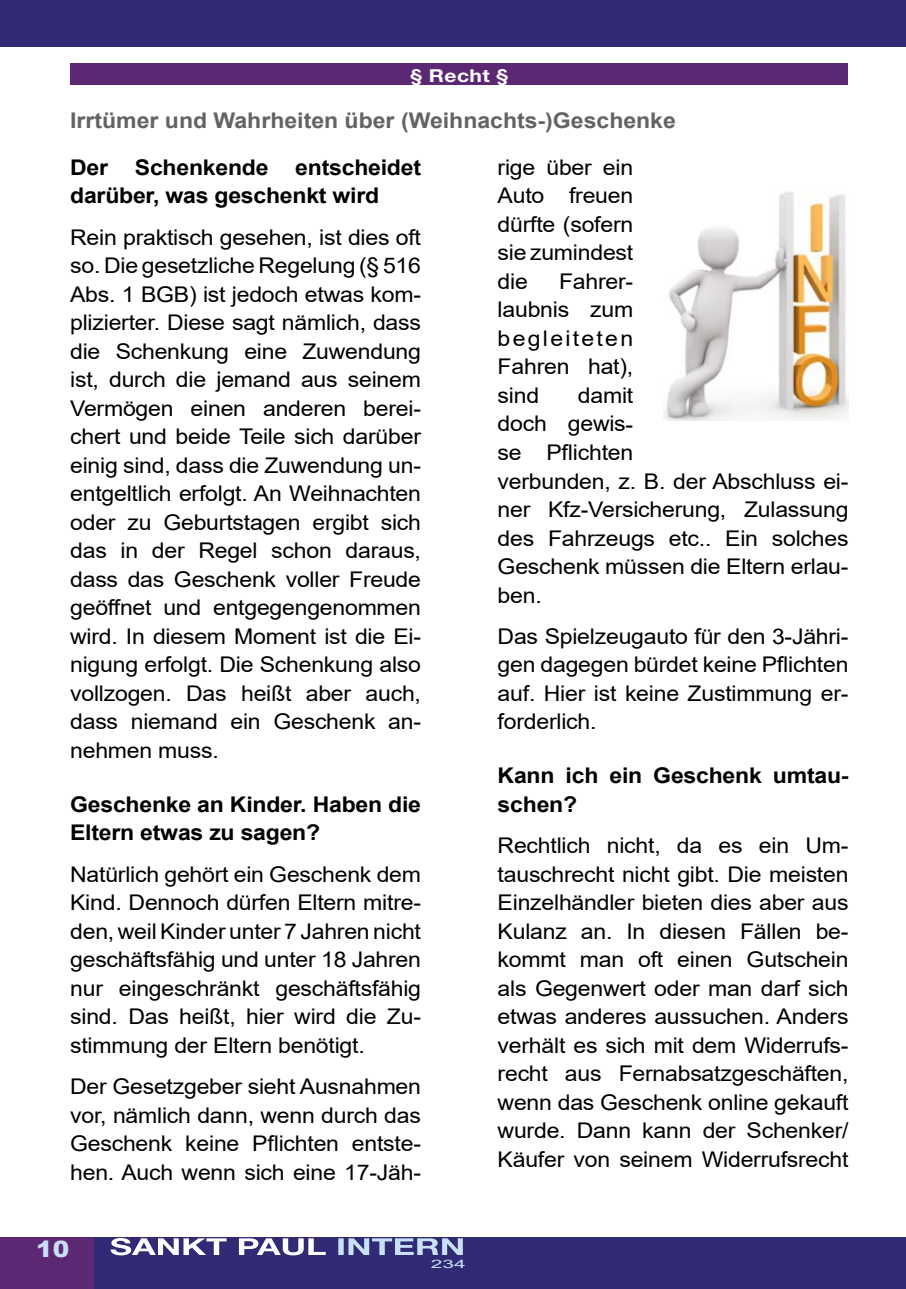
<style>
.page{position:relative;width:906px;height:1289px;background:#fff}
.page>*{position:absolute;margin:0;border:0;box-sizing:border-box;transform-origin:0 0}
.t1{font:900 22.5px "Arial";color:#c8e1f6;scale:1.1 1}
.t2{font:21.6px/28.5px "Arial";letter-spacing:-.01em;color:#000;text-align:justify;scale:1.07 1}
.t3{font:700 21.6px/28.5px "Arial";letter-spacing:-.01em;color:#000;scale:1.07 1}
.t4{font:700 21.6px "Arial";color:#646363;scale:1.07 1}
.t5{font:700 17.85px "Helvetica Neue LT Std";letter-spacing:.02em;color:#fff;scale:1.18 1}
.t6{font:11.55px "Arial";color:#c8e1f6;scale:1.82 1}
</style>
<div class="page">
<div style="left:0;top:0;width:906px;height:47px;background:#312a74"></div>
<div style="left:94px;top:1237px;width:812px;height:51px;background:#312a74"></div>
<div style="left:0;top:1237px;width:94px;height:51px;background:#5c2874"></div>
<svg style="left:338px;top:1238px;width:125px;height:16px"></svg>
<svg style="left:110px;top:1238px;width:216px;height:17px"></svg>
<div style="left:70px;top:64px;width:777px;height:21px;background:#5c2874"></div>
<img style="left:663px;top:191px;width:185px;height:229px">
<p class="t5" style="left:410px;top:64px;width:84px">§ Recht §</p>
<p class="t4" style="left:70px;top:105px;width:567px">Irrtümer und Wahrheiten über (Weihnachts-)Geschenke</p>
<p class="t3" style="left:70px;top:153px;width:329px">Der Schenkende entscheidet darüber, was geschenkt wird</p>
<p class="t2" style="left:70px;top:223px;width:329px">Rein praktisch gesehen, ist dies oft so. Die gesetzliche Regelung (§ 516<br>Abs. 1 BGB) ist jedoch etwas kom&shy;plizierter. Diese sagt nämlich, dass die Schenkung eine Zuwendung ist, durch die jemand aus seinem Vermögen einen anderen berei&shy;chert und beide Teile sich darüber einig sind, dass die Zuwendung un&shy;entgeltlich erfolgt. An Weihnachten oder zu Geburtstagen ergibt sich das in der Regel schon daraus, dass das Geschenk voller Freude geöffnet und entgegengenommen wird. In diesem Moment ist die Ei&shy;nigung erfolgt. Die Schenkung also vollzogen. Das heißt aber auch, dass niemand ein Geschenk an&shy;nehmen muss.</p>
<p class="t3" style="left:70px;top:790px;width:329px">Geschenke an Kinder. Haben die<br>Eltern etwas zu sagen?</p>
<p class="t2" style="left:70px;top:859px;width:329px">Natürlich gehört ein Geschenk dem Kind. Dennoch dürfen Eltern mitre&shy;den, weil Kinder unter 7 Jahren nicht geschäftsfähig und unter 18 Jahren nur eingeschränkt geschäftsfähig sind. Das heißt, hier wird die Zu&shy;stimmung der Eltern benötigt.</p>
<p class="t2" style="left:70px;top:1072px;width:329px">Der Gesetzgeber sieht Ausnahmen vor, nämlich dann, wenn durch das Geschenk keine Pflichten entste&shy;hen. Auch wenn sich eine 17-Jäh-</p>
<p class="t2" style="left:497px;top:153px;width:128px">rige über ein Auto freuen dürfte (sofern sie zumindest die</p>
<p class="t2" style="left:497px;top:267px;width:128px;text-indent:61px">Fahrer&shy;laubnis zum begleiteten Fahren hat), sind</p>
<p class="t2" style="left:497px;top:381px;width:329px;text-align:left;text-indent:80px">damit<br>doch gewis-<br>se Pflichten<br>verbunden, z. B. der Abschluss ei&shy;ner Kfz-Versicherung, Zulassung des Fahrzeugs etc.. Ein solches<br>Geschenk müssen die Eltern erlau&shy;ben.</p>
<p class="t2" style="left:497px;top:622px;width:329px">Das Spielzeugauto für den 3-Jähri&shy;gen dagegen bürdet keine Pflichten auf. Hier ist keine Zustimmung er&shy;forderlich.</p>
<p class="t3" style="left:497px;top:761px;width:329px">Kann ich ein Geschenk umtau&shy;schen?</p>
<p class="t2" style="left:497px;top:831px;width:329px">Rechtlich nicht, da es ein Um&shy;tauschrecht nicht gibt. Die meisten Einzelhändler bieten dies aber aus Kulanz an. In diesen Fällen be&shy;kommt man oft einen Gutschein als Gegenwert oder man darf sich etwas anderes aussuchen. Anders verhält es sich mit dem Widerrufs&shy;recht aus Fernabsatzgeschäften, wenn das Geschenk online gekauft wurde. Dann kann der Schenker/ Käufer von seinem Widerrufsrecht</p>
<p class="t1" style="left:36px;top:1232px;width:32px">10</p>
<p class="t6" style="left:431px;top:1255px;width:21px">234</p>
</div>
